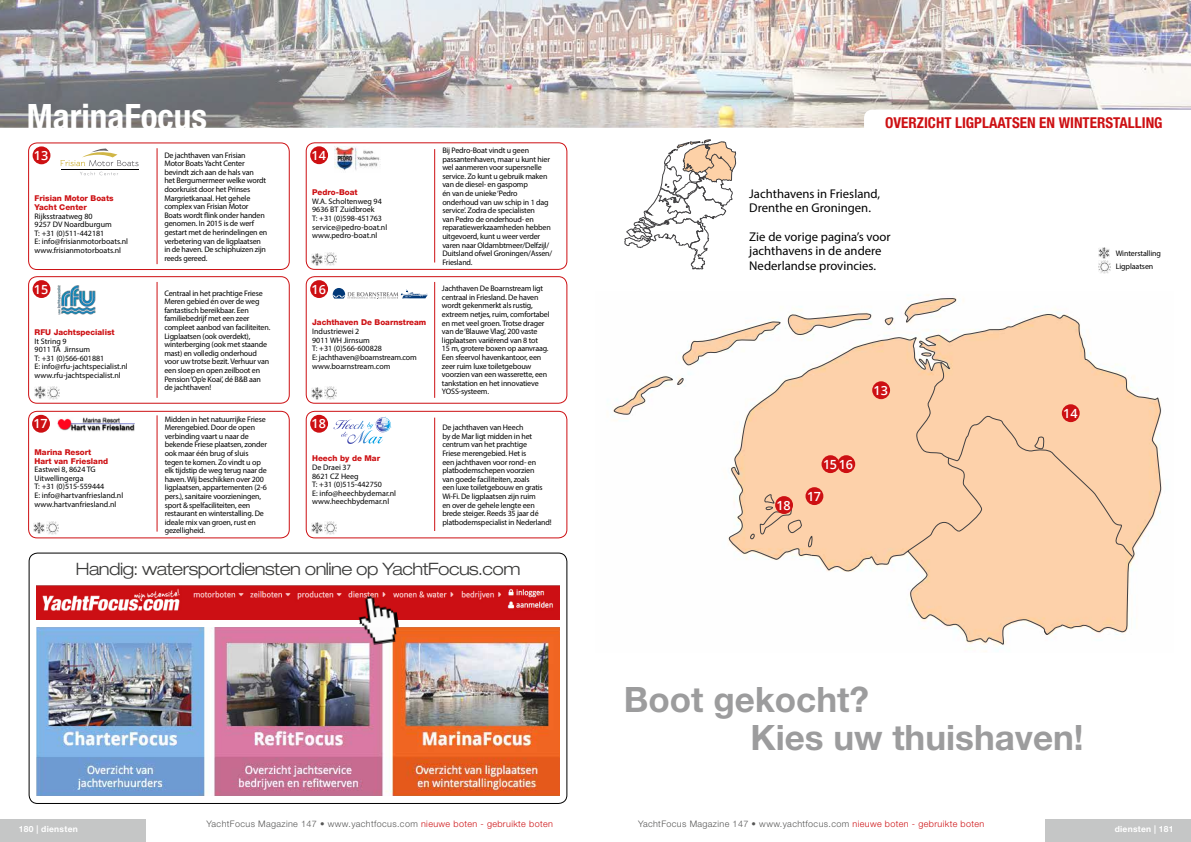
<style>
.page{position:relative;width:1191px;height:842px;background:#fff}
.page>*{position:absolute;margin:0;border:0;box-sizing:border-box;transform-origin:0 0}
.t1{font:700 35px/38px "Helvetica Neue LT Std";color:#9c9c9d}
.t2{font:700 condensed 35px "Helvetica Neue LT Std";color:#fff}
.t3{font:300 expanded 17.1px "Helvetica Neue LT Std";letter-spacing:-.03em;color:#3a3a39}
.t4{font:700 condensed 15px "Helvetica Neue LT Std";color:#cd1013}
.t5{font:12.7px/14.4px "Myriad Pro";color:#000}
.t6{font:600 12.6px "Open Sans";color:#fff}
.t7{font:300 9px "Helvetica Neue LT Std";letter-spacing:.04em;color:#565655}
.t8{font:700 8.5px "Helvetica Neue LT Std";letter-spacing:.03em;color:#fff}
.t9{font:8px/8.6px "Myriad Pro";letter-spacing:-.02em;color:#000}
.t10{font:8px/8.6px "Myriad Pro";color:#000}
.t11{font:800 8px/8.6px "Helvetica Neue LT Std";color:#cd1013}
.s1{color:#cd1013}
</style>
<div class="page">
<img style="left:0;top:0;width:1191px;height:128px">
<svg style="left:728px;top:366px;width:99px;height:194px"></svg>
<svg style="left:749px;top:493px;width:64px;height:54px;background:#f1c7a3"></svg>
<svg style="left:827px;top:314px;width:334px;height:332px"></svg>
<svg style="left:904px;top:298px;width:52px;height:25px"></svg>
<svg style="left:884px;top:317px;width:9px;height:9px"></svg>
<svg style="left:682px;top:312px;width:189px;height:54px"></svg>
<svg style="left:613px;top:376px;width:72px;height:39px"></svg>
<svg style="left:947px;top:412px;width:186px;height:224px;background:#f9d0aa"></svg>
<svg style="left:810px;top:554px;width:20px;height:17px"></svg>
<svg style="left:624px;top:140px;width:112px;height:129px"></svg>
<div style="left:0;top:820px;width:146px;height:22px;background:#c5c6c6"></div>
<svg style="left:864px;top:110px;width:327px;height:18px"></svg>
<div style="left:1045px;top:820px;width:146px;height:22px;background:#c5c6c6"></div>
<div style="left:821px;top:455px;width:18px;height:18px;background:#cd1013;border-radius:50%"></div>
<div style="left:837px;top:455px;width:18px;height:18px;background:#cd1013;border-radius:50%"></div>
<div style="left:805px;top:487px;width:18px;height:18px;background:#cd1013;border-radius:50%"></div>
<div style="left:775px;top:496px;width:18px;height:18px;background:#cd1013;border-radius:50%"></div>
<div style="left:1061px;top:404px;width:18px;height:18px;background:#cd1013;border-radius:50%"></div>
<div style="left:28px;top:143px;width:261px;height:127px;border:1px solid #cd1013;border-radius:9px"></div>
<hr style="left:157px;top:148px;width:1px;height:116px;background:#cd1013">
<div style="left:33px;top:146px;width:17px;height:18px;background:#cd1013;border-radius:50%"></div>
<svg style="left:80px;top:172px;width:38px;height:3px"></svg>
<hr style="left:61px;top:169px;width:77px;height:1px;background:#000">
<svg style="left:60px;top:148px;width:79px;height:18px"></svg>
<div style="left:306px;top:411px;width:261px;height:127px;border:1px solid #cd1013;border-radius:9px"></div>
<hr style="left:434px;top:418px;width:1px;height:113px;background:#cd1013">
<div style="left:310px;top:415px;width:18px;height:18px;background:#cd1013;border-radius:50%"></div>
<svg style="left:312px;top:521px;width:24px;height:13px"></svg>
<svg style="left:333px;top:416px;width:59px;height:28px"></svg>
<div style="left:28px;top:276px;width:261px;height:127px;border:1px solid #cd1013;border-radius:9px"></div>
<hr style="left:157px;top:282px;width:1px;height:116px;background:#cd1013">
<div style="left:33px;top:280px;width:17px;height:18px;background:#cd1013;border-radius:50%"></div>
<img style="left:57px;top:285px;width:39px;height:30px">
<svg style="left:35px;top:386px;width:24px;height:13px"></svg>
<div style="left:306px;top:143px;width:261px;height:127px;border:1px solid #cd1013;border-radius:9px"></div>
<hr style="left:434px;top:149px;width:1px;height:113px;background:#cd1013">
<div style="left:310px;top:146px;width:18px;height:18px;background:#cd1013;border-radius:50%"></div>
<img style="left:335px;top:147px;width:45px;height:24px">
<svg style="left:312px;top:253px;width:24px;height:13px"></svg>
<div style="left:306px;top:276px;width:261px;height:127px;border:1px solid #cd1013;border-radius:9px"></div>
<hr style="left:434px;top:282px;width:1px;height:116px;background:#cd1013">
<div style="left:310px;top:280px;width:18px;height:18px;background:#cd1013;border-radius:50%"></div>
<svg style="left:333px;top:288px;width:95px;height:11px"></svg>
<svg style="left:312px;top:387px;width:24px;height:13px"></svg>
<div style="left:28px;top:411px;width:261px;height:127px;border:1px solid #cd1013;border-radius:9px"></div>
<hr style="left:157px;top:415px;width:1px;height:117px;background:#cd1013">
<div style="left:32px;top:415px;width:18px;height:18px;background:#cd1013;border-radius:50%"></div>
<div style="left:55px;top:412px;width:81px;height:25px;background:#fff"></div>
<img style="left:57px;top:417px;width:78px;height:15px">
<svg style="left:34px;top:522px;width:25px;height:12px"></svg>
<svg style="left:1098px;top:247px;width:12px;height:27px"></svg>
<div style="left:29px;top:553px;width:538px;height:251px;border:1px solid #000;border-radius:9px"></div>
<img style="left:37px;top:627px;width:523px;height:169px">
<img style="left:37px;top:585px;width:523px;height:34px">
<img style="left:356px;top:593px;width:45px;height:53px">
<div style="left:872px;top:381px;width:18px;height:18px;background:#cd1013;border-radius:50%"></div>
<h1 class="t2" style="left:27px;top:95px;width:181px">MarinaFocus</h1>
<h3 class="t6" style="left:34px;top:147px;width:16px">13</h3>
<p class="t9" style="left:164px;top:150px;width:104px">De jachthaven van Frisian<br>Motor Boats Yacht Center bevindt zich aan de hals van<br>het Bergumermeer welke wordt doorkruist door het Prinses<br>Margrietkanaal. Het gehele complex van Frisian Motor<br>Boats wordt flink onder handen genomen. In 2015 is de werf gestart met de herindelingen en verbetering van de ligplaatsen in de haven. De schiphuizen zijn reeds gereed.</p>
<p class="t11" style="left:35px;top:194px;width:80px">Frisian Motor Boats<br>Yacht Center</p>
<p class="t10" style="left:35px;top:211px;width:95px">Rijksstraatweg 80<br>9257 DV Noardburgum<br>T: +31 (0)511-442181<br>E: info@frisianmotorboats.nl www.frisianmotorboats.nl</p>
<h3 class="t6" style="left:34px;top:281px;width:16px">15</h3>
<p class="t11" style="left:35px;top:328px;width:82px">RFU Jachtspecialist</p>
<p class="t10" style="left:35px;top:337px;width:95px">It String 9<br>9011 TA Jirnsum<br>T: +31 (0)566-601881<br>E: info@rfu-jachtspecialist.nl www.rfu-jachtspecialist.nl</p>
<h3 class="t6" style="left:34px;top:415px;width:16px">17</h3>
<p class="t11" style="left:35px;top:448px;width:75px">Marina Resort<br>Hart van Friesland</p>
<p class="t10" style="left:35px;top:465px;width:90px">Eastwei 8, 8624 TG<br>Uitwellingerga<br>T: +31 (0)515-559444<br>E: info@hartvanfriesland.nl www.hartvanfriesland.nl</p>
<p class="t9" style="left:164px;top:288px;width:107px">Centraal in het prachtige Friese<br>Meren gebied én over de weg fantastisch bereikbaar. Een familiebedrijf met een zeer compleet aanbod van faciliteiten.<br>Ligplaatsen (ook overdekt), winterberging (ook met staande mast) en volledig onderhoud voor uw trotse bezit. Verhuur van een sloep en open zeilboot en<br>Pension ‘Op’e Koai’, dé B&amp;B aan de jachthaven!</p>
<p class="t9" style="left:165px;top:414px;width:104px">Midden in het natuurrijke Friese<br>Merengebied. Door de open verbinding vaart u naar de bekende Friese plaatsen, zonder ook maar één brug of sluis tegen te komen. Zo vindt u op elk tijdstip de weg terug naar de haven. Wij beschikken over 200 ligplaatsen, appartementen (2-6 pers.), sanitaire voorzieningen, sport &amp; spelfaciliteiten, een restaurant en winterstalling. De ideale mix van groen, rust en gezelligheid.</p>
<h3 class="t6" style="left:311px;top:147px;width:16px">14</h3>
<p class="t11" style="left:312px;top:188px;width:47px">Pedro-Boat</p>
<p class="t10" style="left:312px;top:197px;width:77px">W.A. Scholtenweg 94<br>9636 BT Zuidbroek<br>T: +31 (0)598-451763 service@pedro-boat.nl www.pedro-boat.nl</p>
<p class="t9" style="left:442px;top:146px;width:111px">Bij Pedro-Boat vindt u geen passantenhaven, maar u kunt hier wel aanmeren voor supersnelle service. Zo kunt u gebruik maken van de diesel- en gaspomp<br>én van de unieke ‘Pedro onderhoud van uw schip in 1 dag service’. Zodra de specialisten<br>van Pedro de onderhoud- en reparatiewerkzaamheden hebben uitgevoerd, kunt u weer verder varen naar Oldambtmeer/Delfzijl/<br>Duitsland ofwel Groningen/Assen/<br>Friesland.</p>
<h3 class="t6" style="left:311px;top:281px;width:16px">16</h3>
<p class="t9" style="left:442px;top:284px;width:109px">Jachthaven De Boarnstream ligt centraal in Friesland. De haven wordt gekenmerkt als rustig, extreem netjes, ruim, comfortabel en met veel groen. Trotse drager van de ‘Blauwe Vlag’, 200 vaste ligplaatsen variërend van 8 tot<br>15 m, grotere boxen op aanvraag.<br>Een sfeervol havenkantoor, een zeer ruim luxe toiletgebouw voorzien van een wasserette, een tankstation en het innovatieve<br>YOSS-systeem.</p>
<p class="t11" style="left:312px;top:318px;width:116px">Jachthaven De Boarnstream</p>
<p class="t10" style="left:312px;top:327px;width:106px">Industriewei 2<br>9011 WH Jirnsum<br>T: +31 (0)566-600828<br>E: jachthaven@boarnstream.com www.boarnstream.com</p>
<h3 class="t6" style="left:311px;top:415px;width:16px">18</h3>
<p class="t11" style="left:312px;top:454px;width:69px">Heech by de Mar</p>
<p class="t10" style="left:312px;top:463px;width:86px">De Draei 37<br>8621 CZ Heeg<br>T: +31 (0)515-442750<br>E: info@heechbydemar.nl www.heechbydemar.nl</p>
<p class="t9" style="left:442px;top:423px;width:111px">De jachthaven van Heech<br>by de Mar ligt midden in het centrum van het prachtige<br>Friese merengebied. Het is<br>een jachthaven voor rond- en platbodemschepen voorzien<br>van goede faciliteiten, zoals<br>een luxe toiletgebouw en gratis<br>Wi-Fi. De ligplaatsen zijn ruim<br>en over de gehele lengte een brede steiger. Reeds 35 jaar dé platbodemspecialist in Nederland!</p>
<h2 class="t3" style="left:76px;top:559px;width:446px">Handig: watersportdiensten online op YachtFocus.com</h2>
<p class="t8" style="left:19px;top:824px;width:60px">180 | diensten</p>
<p class="t7" style="left:207px;top:818px;width:348px">YachtFocus Magazine 147 • www.yachtfocus.com <span class="s1">nieuwe boten - gebruikte boten</span></p>
<h3 class="t4" style="left:885px;top:113px;width:279px">OVERZICHT LIGPLAATSEN EN WINTERSTALLING</h3>
<h3 class="t5" style="left:749px;top:186px;width:132px">Jachthavens in Friesland,<br>Drenthe en Groningen.</h3>
<h3 class="t5" style="left:749px;top:229px;width:143px">Zie de vorige pagina’s voor jachthavens in de andere<br>Nederlandse provincies.</h3>
<h3 class="t6" style="left:873px;top:382px;width:16px">13</h3>
<h3 class="t6" style="left:776px;top:496px;width:16px">18</h3>
<h3 class="t6" style="left:823px;top:456px;width:31px">15 16</h3>
<h3 class="t6" style="left:807px;top:488px;width:16px">17</h3>
<p class="t9" style="left:1115px;top:247px;width:47px;line-height:13px">Winterstalling<br>Ligplaatsen</p>
<h3 class="t6" style="left:1063px;top:405px;width:16px">14</h3>
<h1 class="t1" style="left:750px;top:679px;width:335px;text-indent:-126px">Boot gekocht?<br>Kies uw thuishaven!</h1>
<p class="t7" style="left:638px;top:818px;width:348px">YachtFocus Magazine 147 • www.yachtfocus.com <span class="s1">nieuwe boten - gebruikte boten</span></p>
<p class="t8" style="left:1114px;top:824px;width:60px">diensten | 181</p>
</div>
